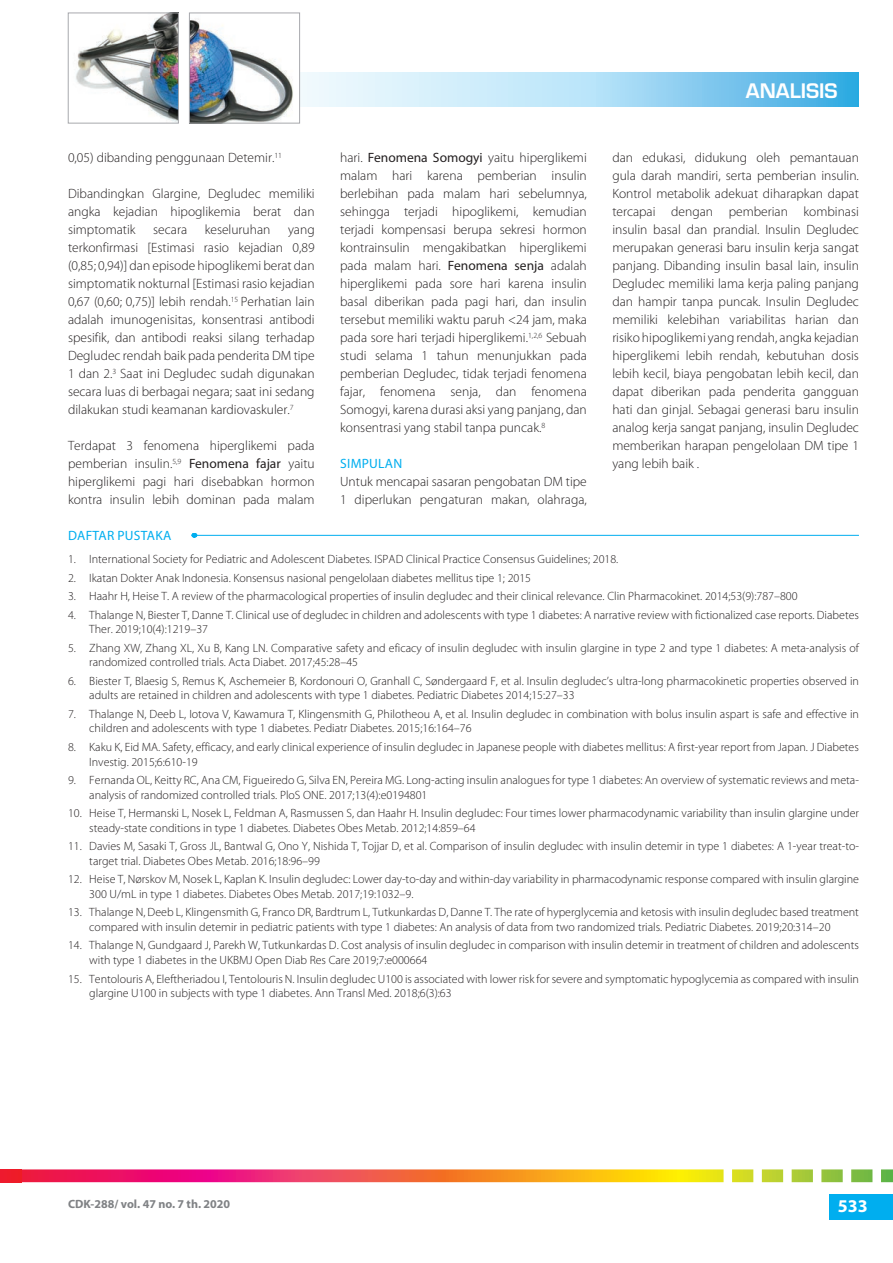
<style>
.page{position:relative;width:893px;height:1263px;background:#fff}
.page>*{position:absolute;margin:0;border:0;box-sizing:border-box;transform-origin:0 0}
.t1{font:600 19.5px "Eurostile LT Std";color:#fff}
.t2{font:700 18px "Myriad Pro";color:#fff}
.t3{font:300 13.5px/18px "Myriad Pro";color:#231f20;text-align:justify}
.t4{font:13.5px "Myriad Pro";letter-spacing:.02em;color:#00aeef}
.t5{font:300 12px/14.4px "Myriad Pro";color:#231f20}
.t6{font:700 12px "Myriad Pro";color:#808285}
.s1{font-weight:400}
</style>
<div class="page">
<svg style="left:300px;top:72px;width:559px;height:35px;background:#a8dbf4"></svg>
<img style="left:76px;top:15px;width:101px;height:106px">
<div style="left:68px;top:13px;width:111px;height:110px;border:1px solid #a8a9ad"></div>
<img style="left:191px;top:19px;width:102px;height:102px">
<div style="left:189px;top:13px;width:111px;height:110px;border:1px solid #a8a9ad"></div>
<div style="left:829px;top:1194px;width:64px;height:26px;background:#00aeef"></div>
<svg style="left:21px;top:1169px;width:872px;height:13px;background:#e87f51"></svg>
<div style="left:0;top:1169px;width:21px;height:13px;background:#ee1b2b"></div>
<hr style="left:191px;top:535px;width:668px;height:1px;background:#00aeef">
<p class="t3" style="left:68px;top:149px;width:215px">0,05) dibanding penggunaan Detemir.<sup>11</sup></p>
<p class="t3" style="left:68px;top:185px;width:248px">Dibandingkan Glargine, Degludec memiliki angka kejadian hipoglikemia berat dan simptomatik</p>
<p class="t3" style="left:153px;top:221px;width:35px">secara</p>
<p class="t3" style="left:205px;top:221px;width:67px">keseluruhan</p>
<p class="t3" style="left:68px;top:221px;width:248px;text-indent:220px">yang terkonfirmasi [Estimasi rasio kejadian 0,89 (0,85; 0,94)] dan episode hipoglikemi berat dan simptomatik nokturnal [Estimasi rasio kejadian 0,67 (0,60; 0,75)] lebih rendah.<sup>15</sup> Perhatian lain adalah imunogenisitas, konsentrasi antibodi spesifik, dan antibodi reaksi silang terhadap Degludec rendah baik pada penderita DM tipe 1 dan 2.<sup>3</sup> Saat ini Degludec sudah digunakan secara luas di berbagai negara; saat ini sedang dilakukan studi keamanan kardiovaskuler.<sup>7</sup></p>
<p class="t3" style="left:68px;top:437px;width:248px">Terdapat 3 fenomena hiperglikemi pada pemberian insulin.<sup>5,9</sup> <span class="s1">Fenomena fajar</span> yaitu hiperglikemi pagi hari disebabkan hormon kontra insulin lebih dominan pada malam</p>
<p class="t3" style="left:340px;top:149px;width:248px">hari. <span class="s1">Fenomena Somogyi</span> yaitu hiperglikemi malam hari karena pemberian insulin berlebihan pada malam hari sebelumnya, sehingga terjadi hipoglikemi, kemudian terjadi kompensasi berupa sekresi hormon kontrainsulin mengakibatkan hiperglikemi pada malam hari. <span class="s1">Fenomena senja</span> adalah hiperglikemi pada sore hari karena insulin basal diberikan pada pagi hari, dan insulin tersebut memiliki waktu paruh &lt;24 jam, maka pada sore hari terjadi hiperglikemi.<sup>1,2,6</sup> Sebuah studi selama 1 tahun menunjukkan pada pemberian Degludec, tidak terjadi fenomena fajar, fenomena senja, dan fenomena Somogyi, karena durasi aksi yang panjang, dan konsentrasi yang stabil tanpa puncak.<sup>8</sup></p>
<p class="t4" style="left:340px;top:455px;width:64px">SIMPULAN</p>
<p class="t3" style="left:340px;top:473px;width:248px">Untuk mencapai sasaran pengobatan DM tipe<br>1 diperlukan pengaturan makan, olahraga,</p>
<h1 class="t1" style="left:746px;top:79px;width:93px">ANALISIS</h1>
<p class="t3" style="left:612px;top:149px;width:248px">dan edukasi, didukung oleh pemantauan gula darah mandiri, serta pemberian insulin.<br>Kontrol metabolik adekuat diharapkan dapat tercapai dengan pemberian kombinasi insulin basal dan prandial. Insulin Degludec merupakan generasi baru insulin kerja sangat panjang. Dibanding insulin basal lain, insulin Degludec memiliki lama kerja paling panjang dan hampir tanpa puncak. Insulin Degludec memiliki kelebihan variabilitas harian dan risiko hipoglikemi yang rendah, angka kejadian hiperglikemi lebih rendah, kebutuhan dosis lebih kecil, biaya pengobatan lebih kecil, dan dapat diberikan pada penderita gangguan hati dan ginjal. Sebagai generasi baru insulin analog kerja sangat panjang, insulin Degludec memberikan harapan pengelolaan DM tipe 1 yang lebih baik .</p>
<p class="t4" style="left:68px;top:527px;width:105px">DAFTAR PUSTAKA</p>
<p class="t5" style="left:68px;top:552px;width:552px">1. International Society for Pediatric and Adolescent Diabetes. ISPAD Clinical Practice Consensus Guidelines; 2018.</p>
<p class="t5" style="left:68px;top:571px;width:465px">2. Ikatan Dokter Anak Indonesia. Konsensus nasional pengelolaan diabetes mellitus tipe 1; 2015</p>
<p class="t5" style="left:68px;top:589px;width:731px">3. Haahr H, Heise T. A review of the pharmacological properties of insulin degludec and their clinical relevance. Clin Pharmacokinet. 2014;53(9):787–800</p>
<p class="t5" style="left:89px;top:608px;width:771px;text-indent:-21px">4. Thalange N, Biester T, Danne T. Clinical use of degludec in children and adolescents with type 1 diabetes: A narrative review with fictionalized case reports. Diabetes<br>Ther. 2019;10(4):1219–37</p>
<p class="t5" style="left:89px;top:641px;width:771px;text-indent:-21px">5. Zhang XW, Zhang XL, Xu B, Kang LN. Comparative safety and eficacy of insulin degludec with insulin glargine in type 2 and type 1 diabetes: A meta-analysis of randomized controlled trials. Acta Diabet. 2017;45:28–45</p>
<p class="t5" style="left:89px;top:674px;width:771px;text-indent:-21px">6. Biester T, Blaesig S, Remus K, Aschemeier B, Kordonouri O, Granhall C, Søndergaard F, et al. Insulin degludec’s ultra-long pharmacokinetic properties observed in adults are retained in children and adolescents with type 1 diabetes. Pediatric Diabetes 2014;15:27–33</p>
<p class="t5" style="left:89px;top:707px;width:771px;text-indent:-21px">7. Thalange N, Deeb L, Iotova V, Kawamura T, Klingensmith G, Philotheou A, et al. Insulin degludec in combination with bolus insulin aspart is safe and effective in children and adolescents with type 1 diabetes. Pediatr Diabetes. 2015;16:164–76</p>
<p class="t5" style="left:89px;top:740px;width:771px;text-indent:-21px">8. Kaku K, Eid MA. Safety, efficacy, and early clinical experience of insulin degludec in Japanese people with diabetes mellitus: A first-year report from Japan. J Diabetes<br>Investig. 2015;6:610-19</p>
<p class="t5" style="left:89px;top:773px;width:771px;text-indent:-21px">9. Fernanda OL, Keitty RC, Ana CM, Figueiredo G, Silva EN, Pereira MG. Long-acting insulin analogues for type 1 diabetes: An overview of systematic reviews and meta&shy;analysis of randomized controlled trials. PloS ONE. 2017;13(4):e0194801</p>
<p class="t5" style="left:89px;top:806px;width:771px;text-indent:-21px">10. Heise T, Hermanski L, Nosek L, Feldman A, Rasmussen S, dan Haahr H. Insulin degludec: Four times lower pharmacodynamic variability than insulin glargine under steady-state conditions in type 1 diabetes. Diabetes Obes Metab. 2012;14:859–64</p>
<p class="t5" style="left:89px;top:839px;width:771px;text-indent:-21px">11. Davies M, Sasaki T, Gross JL, Bantwal G, Ono Y, Nishida T, Tojjar D, et al. Comparison of insulin degludec with insulin detemir in type 1 diabetes: A 1-year treat-to&shy;target trial. Diabetes Obes Metab. 2016;18:96–99</p>
<p class="t5" style="left:89px;top:872px;width:771px;text-indent:-21px">12. Heise T, Nørskov M, Nosek L, Kaplan K. Insulin degludec: Lower day-to-day and within-day variability in pharmacodynamic response compared with insulin glargine<br>300 U/mL in type 1 diabetes. Diabetes Obes Metab. 2017;19:1032–9.</p>
<p class="t5" style="left:89px;top:905px;width:771px;text-indent:-21px">13. Thalange N, Deeb L, Klingensmith G, Franco DR, Bardtrum L, Tutkunkardas D, Danne T. The rate of hyperglycemia and ketosis with insulin degludec based treatment compared with insulin detemir in pediatric patients with type 1 diabetes: An analysis of data from two randomized trials. Pediatric Diabetes. 2019;20:314–20</p>
<p class="t5" style="left:89px;top:938px;width:771px;text-indent:-21px">14. Thalange N, Gundgaard J, Parekh W, Tutkunkardas D. Cost analysis of insulin degludec in comparison with insulin detemir in treatment of children and adolescents with type 1 diabetes in the UKBMJ Open Diab Res Care 2019;7:e000664</p>
<p class="t5" style="left:89px;top:971px;width:771px;text-indent:-21px">15. Tentolouris A, Eleftheriadou I, Tentolouris N. Insulin degludec U100 is associated with lower risk for severe and symptomatic hypoglycemia as compared with insulin glargine U100 in subjects with type 1 diabetes. Ann Transl Med. 2018;6(3):63</p>
<p class="t6" style="left:68px;top:1196px;width:164px">CDK-288/ vol. 47 no. 7 th. 2020</p>
<h2 class="t2" style="left:838px;top:1194px;width:31px">533</h2>
</div>
